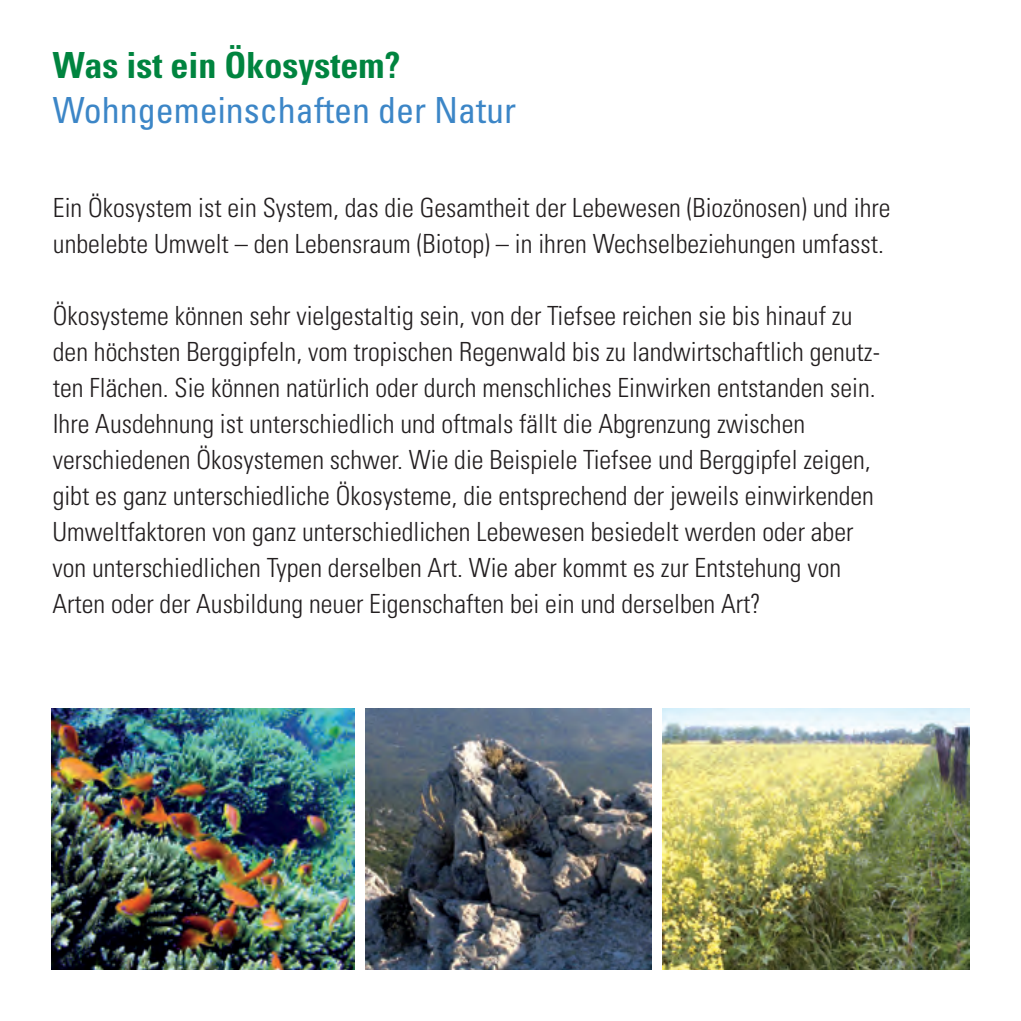
<style>
.page{position:relative;width:1021px;height:1021px;background:#fff}
.page>*{position:absolute;margin:0;border:0;box-sizing:border-box;transform-origin:0 0}
.t1{font:condensed 36px "Univers";color:#3c86c7}
.t2{font:700 condensed 36px "Univers";color:#00843f}
.t3{font:300 condensed 26.4px/36px "Univers";color:#231f20}
</style>
<div class="page">
<img style="left:51px;top:708px;width:303px;height:261px">
<img style="left:366px;top:708px;width:285px;height:261px">
<img style="left:662px;top:708px;width:307px;height:261px">
<h1 class="t2" style="left:53px;top:52px;width:349px">Was ist ein Ökosystem?</h1>
<h1 class="t1" style="left:53px;top:97px;width:464px">Wohngemeinschaften der Natur</h1>
<p class="t3" style="left:53px;top:192px;width:839px">Ein Ökosystem ist ein System, das die Gesamtheit der Lebewesen (Biozönosen) und ihre unbelebte Umwelt – den Lebensraum (Biotop) – in ihren Wechselbeziehungen umfasst.</p>
<p class="t3" style="left:53px;top:300px;width:829px">Ökosysteme können sehr vielgestaltig sein, von der Tiefsee reichen sie bis hinauf zu den höchsten Berggipfeln, vom tropischen Regenwald bis zu landwirtschaftlich genutz&shy;ten Flächen. Sie können natürlich oder durch menschliches Einwirken entstanden sein.<br>Ihre Ausdehnung ist unterschiedlich und oftmals fällt die Abgrenzung zwischen verschiedenen Ökosystemen schwer. Wie die Beispiele Tiefsee und Berggipfel zeigen, gibt es ganz unterschiedliche Ökosysteme, die entsprechend der jeweils einwirkenden Umweltfaktoren von ganz unterschiedlichen Lebewesen besiedelt werden oder aber von unterschiedlichen Typen derselben Art. Wie aber kommt es zur Entstehung von Arten oder der Ausbildung neuer Eigenschaften bei ein und derselben Art?</p>
</div>
